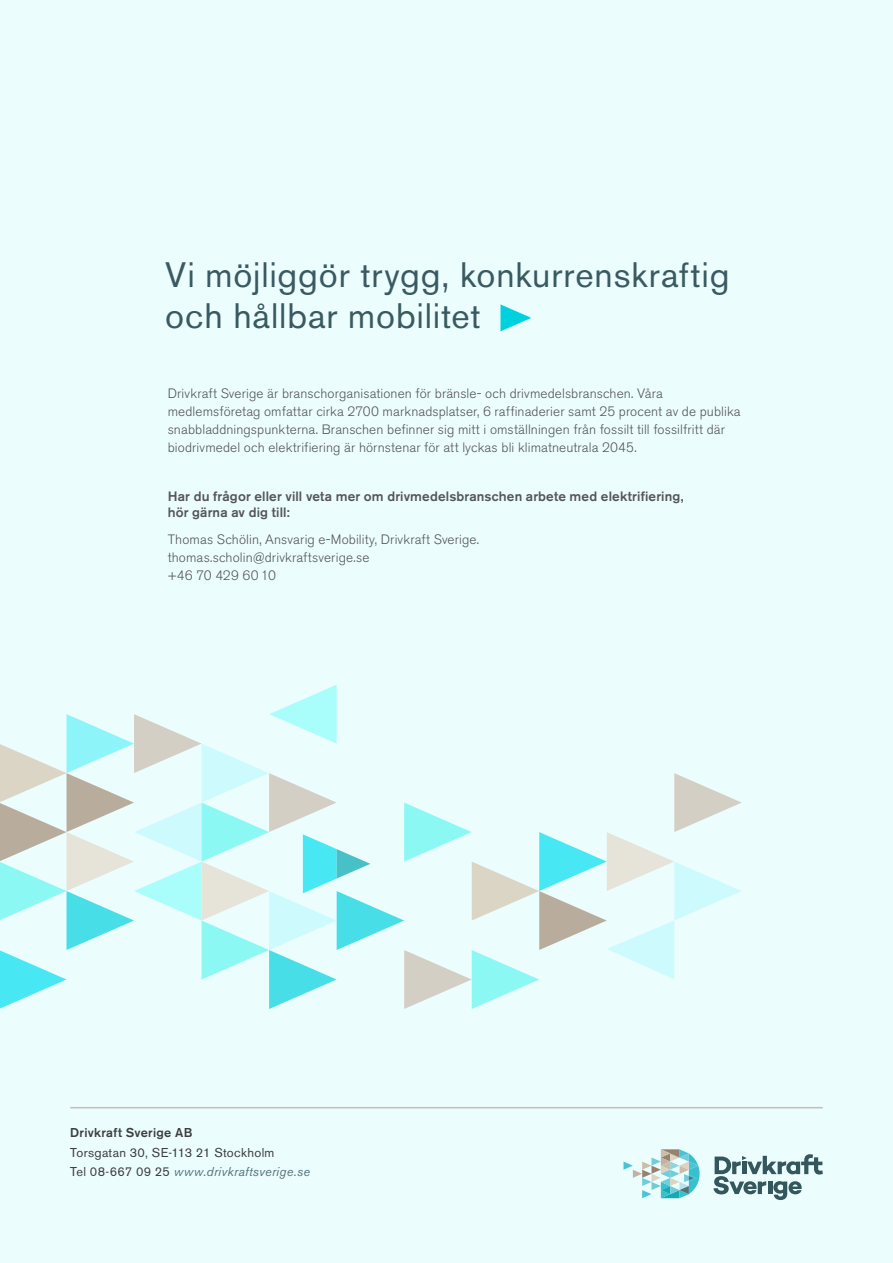
<style>
.page{position:relative;width:893px;height:1263px;background:#ecfdfe}
.page>*{position:absolute;margin:0;border:0;box-sizing:border-box;transform-origin:0 0}
.Sidrubriker_CAPS{font:35.1px/41.2px "Akzidenz Grotesk BE";letter-spacing:.025em;color:#395a60}
.t1{font:300 13.5px/18px "Akzidenz Grotesk BE";letter-spacing:.01em;color:#545557}
.t2{font:500 13.5px/16.2px "Akzidenz Grotesk BE";letter-spacing:.01em;color:#545557}
.t3{font:12.75px/19.5px "Akzidenz Grotesk BE";letter-spacing:.025em;color:#3e3e3f}
.t4{font:500 12.75px "Akzidenz Grotesk BE";letter-spacing:.025em;color:#3e3e3f}
.s1{font-style:italic;color:#54757d}
</style>
<div class="page">
<svg style="left:713px;top:1154px;width:110px;height:46px"></svg>
<svg style="left:623px;top:1149px;width:77px;height:49px"></svg>
<hr style="left:70px;top:1107px;width:753px;height:1px;background:#cbbcac">
<svg style="left:0;top:685px;width:742px;height:324px"></svg>
<svg style="left:500px;top:304px;width:31px;height:27px"></svg>
<p class="Sidrubriker_CAPS" style="left:165px;top:254px;width:566px">Vi möjliggör trygg, konkurrenskraftig och hållbar mobilitet</p>
<p class="t1" style="left:168px;top:384px;width:574px">Drivkraft Sverige är branschorganisationen för bränsle- och drivmedelsbranschen. Våra medlemsföretag omfattar cirka 2700 marknadsplatser, 6 raffinaderier samt 25 procent av de publika snabbladdningspunkterna. Branschen befinner sig mitt i omställningen från fossilt till fossilfritt där biodrivmedel och elektrifiering är hörnstenar för att lyckas bli klimatneutrala 2045.</p>
<p class="t2" style="left:168px;top:488px;width:517px">Har du frågor eller vill veta mer om drivmedelsbranschen arbete med elektrifiering, hör gärna av dig till:</p>
<p class="t1" style="left:168px;top:531px;width:313px">Thomas Schölin, Ansvarig e-Mobility, Drivkraft Sverige. thomas.scholin@drivkraftsverige.se<br>+46 70 429 60 10</p>
<p class="t4" style="left:70px;top:1125px;width:124px">Drivkraft Sverige AB</p>
<p class="t3" style="left:70px;top:1142px;width:241px">Torsgatan 30, SE-113 21 Stockholm<br>Tel 08-667 09 25 <span class="s1">www.drivkraftsverige.se</span></p>
</div>
